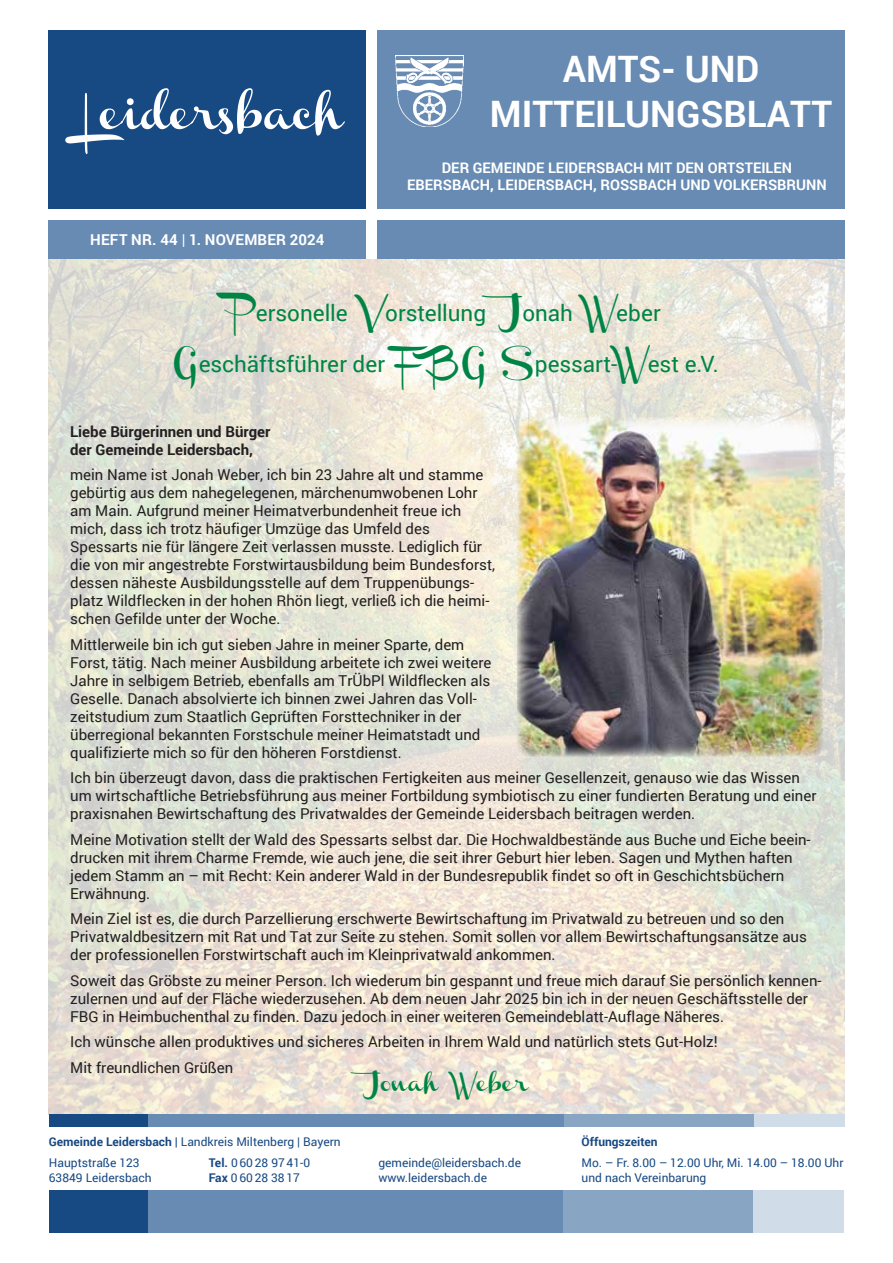
<style>
.page{position:relative;width:893px;height:1263px;background:#fff}
.page>*{position:absolute;margin:0;border:0;box-sizing:border-box;transform-origin:0 0}
.t1{font:700 36.45px/45px "Roboto";color:#fff;text-align:center}
.t2{font:22.5px "Roboto";color:#008445}
.t3{font:16.5px "Channel";letter-spacing:.065em;color:#008445}
.t4{font:15px/18px "Roboto";color:#231f20}
.t5{font:700 15px/18px "Roboto";color:#231f20}
.t6{font:700 15px "Roboto";letter-spacing:.01em;color:#fff}
.t7{font:700 14.55px "Roboto";color:#fff}
.t8{font:12px/15px "Roboto";color:#174983}
.t9{font:700 12px "Roboto";color:#174983}
.s1{font-weight:400}
.s2{font-family:"Channel"}
.s3{font-weight:700}
</style>
<div class="page">
<img style="left:49px;top:259px;width:795px;height:855px">
<div style="left:48px;top:30px;width:318px;height:178px;background:#174983"></div>
<svg style="left:65px;top:88px;width:280px;height:66px"></svg>
<div style="left:377px;top:30px;width:468px;height:178px;background:#678bb3"></div>
<div style="left:48px;top:220px;width:318px;height:39px;background:#678bb3"></div>
<div style="left:377px;top:220px;width:468px;height:39px;background:#678bb3"></div>
<img style="left:396px;top:55px;width:67px;height:72px">
<div style="left:49px;top:1191px;width:100px;height:42px;background:#174983"></div>
<div style="left:148px;top:1191px;width:98px;height:42px;background:#678bb3"></div>
<div style="left:246px;top:1191px;width:64px;height:42px;background:#678bb3"></div>
<div style="left:310px;top:1191px;width:264px;height:42px;background:#678bb3"></div>
<div style="left:563px;top:1191px;width:197px;height:42px;background:#88a5c3"></div>
<div style="left:753px;top:1191px;width:91px;height:42px;background:#d0dce7"></div>
<div style="left:49px;top:1114px;width:100px;height:13px;background:#174983"></div>
<div style="left:149px;top:1114px;width:98px;height:13px;background:#678bb3"></div>
<div style="left:247px;top:1114px;width:63px;height:13px;background:#678bb3"></div>
<div style="left:310px;top:1114px;width:264px;height:13px;background:#678bb3"></div>
<div style="left:564px;top:1114px;width:196px;height:13px;background:#88a5c3"></div>
<div style="left:754px;top:1114px;width:90px;height:13px;background:#d0dce7"></div>
<img style="left:517px;top:417px;width:306px;height:340px">
<p class="t6" style="left:90px;top:229px;width:137px">HEFT NR. 44 <span class="s1">|</span> 1. NOVEMBE</p>
<p class="t6" style="left:276px;top:229px;width:50px">R 2024</p>
<h1 class="t1" style="left:490px;top:45px;width:344px">AMTS- UND<br>MITTEILUNGSBLATT</h1>
<p class="t7" style="left:442px;top:157px;width:51px">DER GEMEINDE</p>
<p class="t7" style="left:548px;top:157px;width:17px">LEIDE</p>
<p class="t7" style="left:586px;top:157px;width:20px">RSBA</p>
<p class="t7" style="left:624px;top:157px;width:33px">CH MIT</p>
<p class="t7" style="left:676px;top:157px;width:10px">DEN</p>
<p class="t7" style="left:708px;top:157px;width:29px">ORTSTEILEN</p>
<p class="t7" style="left:407px;top:175px;width:46px">EBERSBA</p>
<p class="t7" style="left:471px;top:175px;width:44px">CH, LEIDE</p>
<p class="t7" style="left:536px;top:175px;width:20px">RSBA</p>
<p class="t7" style="left:573px;top:175px;width:118px">CH, ROSSBACH UND</p>
<p class="t7" style="left:714px;top:175px;width:94px">VOLKERSBRUNN</p>
<h2 class="t2" style="left:232px;top:297px;width:430px"><span class="s2">P</span>ersonelle <span class="s2">V</span>orstellung <span class="s2">J</span>onah <span class="s2">W</span>eber</h2>
<h2 class="t2" style="left:174px;top:348px;width:546px"><span class="s2">G</span>eschäftsführer der <span class="s2">FBG S</span>pessart-<span class="s2">W</span>est e.V.</h2>
<p class="t5" style="left:70px;top:422px;width:202px">LIEBE BÜRGERINNEN UND BÜRGER<br>DER GEMEINDE LEIDERSBACH,</p>
<p class="t4" style="left:70px;top:465px;width:427px">mein Name ist Jonah Weber, ich bin 23 Jahre alt und stamme gebürtig aus dem nahegelegenen, märchenumwobenen Lohr am Main. Aufgrund meiner Heimatverbundenheit freue ich mich, dass ich trotz häufiger Umzüge das Umfeld des Spessarts nie für längere Zeit verlassen musste. Lediglich für die von mir angestrebte Forstwirtausbildung beim Bundesforst, dessen näheste Ausbildungsstelle auf dem Truppenübungs&shy;platz Wildflecken in der hohen Rhön liegt, verließ ich die heimi&shy;schen Gefilde unter der Woche.</p>
<p class="t4" style="left:70px;top:635px;width:423px">Mittlerweile bin ich gut sieben Jahre in meiner Sparte, dem Forst, tätig. Nach meiner Ausbildung arbeitete ich zwei weitere Jahre in selbigem Betrieb, ebenfalls am TrÜbPl Wildflecken als Geselle. Danach absolvierte ich binnen zwei Jahren das Voll&shy;zeitstudium zum Staatlich Geprüften Forsttechniker in der überregional bekannten Forstschule meiner Heimatstadt und qualifizierte mich so für den höheren Forstdienst.</p>
<p class="t4" style="left:70px;top:768px;width:748px">Ich bin überzeugt davon, dass die praktischen Fertigkeiten aus meiner Gesellenzeit, genauso wie das Wissen um wirtschaftliche Betriebsführung aus meiner Fortbildung symbiotisch zu einer fundierten Beratung und einer praxisnahen Bewirtschaftung des Privatwaldes der Gemeinde Leidersbach beitragen werden.</p>
<p class="t4" style="left:70px;top:830px;width:742px">Meine Motivation stellt der Wald des Spessarts selbst dar. Die Hochwaldbestände aus Buche und Eiche beein&shy;drucken mit ihrem Charme Fremde, wie auch jene, die seit ihrer Geburt hier leben. Sagen und Mythen haften jedem Stamm an – mit Recht: Kein anderer Wald in der Bundesrepublik findet so oft in Geschichtsbüchern Erwähnung.</p>
<p class="t4" style="left:70px;top:909px;width:738px">Mein Ziel ist es, die durch Parzellierung erschwerte Bewirtschaftung im Privatwald zu betreuen und so den<br>Privatwaldbesitzern mit Rat und Tat zur Seite zu stehen. Somit sollen vor allem Bewirtschaftungsansätze aus der professionellen Forstwirtschaft auch im Kleinprivatwald ankommen.</p>
<p class="t4" style="left:70px;top:971px;width:753px">Soweit das Gröbste zu meiner Person. Ich wiederum bin gespannt und freue mich darauf Sie persönlich kennen&shy;zulernen und auf der Fläche wiederzusehen. Ab dem neuen Jahr 2025 bin ich in der neuen Geschäftsstelle der<br>FBG in Heimbuchenthal zu finden. Dazu jedoch in einer weiteren Gemeindeblatt-Auflage Näheres.</p>
<p class="t4" style="left:70px;top:1029px;width:649px;line-height:25.5px">Ich wünsche allen produktives und sicheres Arbeiten in Ihrem Wald und natürlich stets Gut-Holz!<br>Mit freundlichen Grüßen</p>
<p class="t3" style="left:364px;top:1075px;width:166px">Jonah Weber</p>
<p class="t8" style="left:49px;top:1131px;width:293px;line-height:21px"><span class="s3">GEMEINDE LEIDERSBACH |</span> Landkreis Miltenberg | Bayern<br>Hauptstraße 123</p>
<p class="t8" style="left:49px;top:1170px;width:104px">63849 Leidersbach</p>
<p class="t8" style="left:209px;top:1155px;width:103px"><span class="s3">TEL.</span> 0 60 28 97 41-0<br><span class="s3">FAX</span> 0 60 28 38 17</p>
<p class="t8" style="left:378px;top:1155px;width:144px">gemeinde@leidersbach.de www.leidersbach.de</p>
<p class="t9" style="left:582px;top:1133px;width:78px">ÖFFUNGSZEITEN</p>
<p class="t8" style="left:582px;top:1155px;width:263px">Mo. – Fr. 8.00 – 12.00 Uhr, Mi. 14.00 – 18.00 Uhr und nach Vereinbarung</p>
</div>
